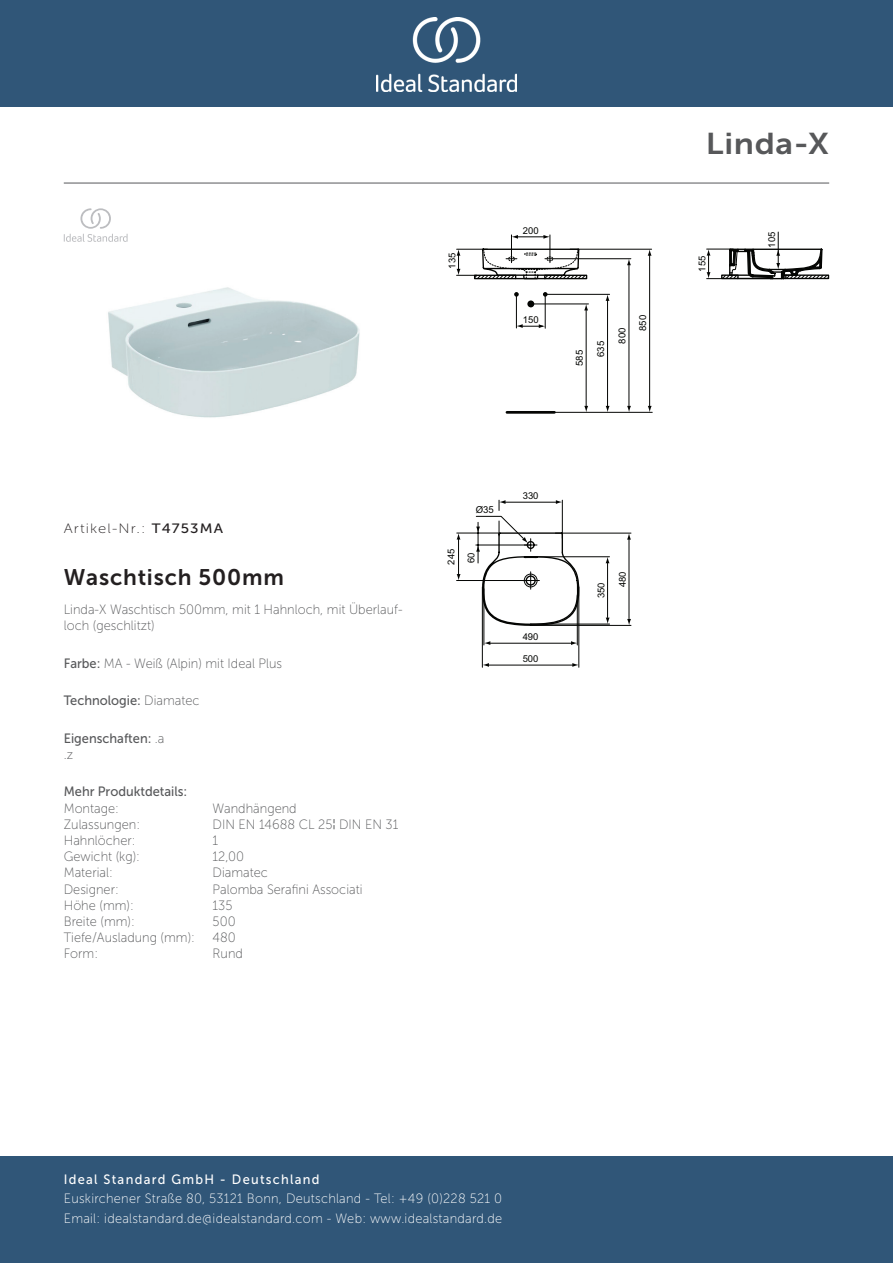
<style>
.page{position:relative;width:893px;height:1263px;background:#fff}
.page>*{position:absolute;margin:0;border:0;box-sizing:border-box;transform-origin:0 0}
._001_Produkttyp{font:30px "Museo Sans 700";letter-spacing:.02em;color:#57585a;scale:1.1 1}
.t1{font:22.5px "Museo Sans 700";letter-spacing:.035em;color:#231f20}
.t2{font:13.5px/19.5px "Museo Sans 100";letter-spacing:.02em;color:#fff;scale:.95 1}
.Marketing_Descriptio{font:13.5px/16.2px "Museo Sans 100";color:#57585a;scale:.95 1}
.Technology{font:13.5px "Museo Sans 500";color:#57585a;scale:.95 1}
.Accreditations{font:13.5px "Museo Sans 100";color:#57585a;scale:.95 1}
.Designer{font:13.5px "Museo Sans 100";color:#57585a;scale:.95 1}
.Colour{font:13.5px "Museo Sans 100";color:#57585a;scale:.95 1}
.t3{font:13.5px "Museo Sans 500";letter-spacing:.1em;color:#fff;scale:.95 1}
.Depth__mm{font:13.5px "Museo Sans 100";color:#57585a;scale:.95 1}
.t4{font:13.5px "Museo Sans 100";letter-spacing:.075em;color:#231f20;scale:1.1 1}
.Mounting{font:13.5px "Museo Sans 100";color:#57585a;scale:.95 1}
.Features{font:13.5px/16.2px "Museo Sans 500";color:#57585a;scale:.95 1}
.Net_Weight__kg{font:13.5px "Museo Sans 100";color:#57585a;scale:.95 1}
.Material{font:13.5px "Museo Sans 100";color:#57585a;scale:.95 1}
.Width__mm{font:13.5px "Museo Sans 100";color:#57585a;scale:.95 1}
.Tap_Holes{font:13.5px "Museo Sans 100";color:#57585a;scale:.95 1}
.Height__mm{font:13.5px "Museo Sans 100";color:#57585a;scale:.95 1}
.Shape{font:13.5px "Museo Sans 100";color:#57585a;scale:.95 1}
.t5{font:9.6px "Arial";color:#040503}
.t6{font:9.45px/20px "Arial";color:#040503}
.s1{font-family:"Museo Sans 500"}
.s2{font-family:"Museo Sans 100"}
</style>
<div class="page">
<div style="left:0;top:1157px;width:893px;height:106px;background:#305678"></div>
<div style="left:0;top:0;width:893px;height:107px;background:#305678"></div>
<img style="left:376px;top:18px;width:141px;height:73px">
<hr style="left:64px;top:183px;width:765px;height:1px;background:#57585a">
<img style="left:108px;top:287px;width:252px;height:131px">
<hr style="left:507px;top:411px;width:47px;height:3px;background:#040503">
<div style="left:527px;top:300px;width:7px;height:7px;background:#040503;border-radius:50%"></div>
<svg style="left:517px;top:324px;width:28px;height:4px"></svg>
<hr style="left:516px;top:295px;width:1px;height:33px;background:#040503">
<hr style="left:545px;top:295px;width:1px;height:33px;background:#040503">
<hr style="left:488px;top:665px;width:86px;height:1px;background:#040503">
<svg style="left:483px;top:663px;width:6px;height:4px"></svg>
<svg style="left:572px;top:663px;width:6px;height:4px"></svg>
<hr style="left:482px;top:587px;width:1px;height:80px;background:#040503">
<hr style="left:484px;top:589px;width:1px;height:56px;background:#040503">
<hr style="left:490px;top:643px;width:82px;height:1px;background:#040503">
<svg style="left:484px;top:641px;width:6px;height:4px"></svg>
<svg style="left:571px;top:641px;width:6px;height:4px"></svg>
<hr style="left:504px;top:502px;width:53px;height:1px;background:#040503">
<svg style="left:556px;top:500px;width:6px;height:4px"></svg>
<hr style="left:530px;top:556px;width:79px;height:1px;background:#040503">
<hr style="left:607px;top:561px;width:1px;height:56px;background:#040503">
<svg style="left:606px;top:618px;width:4px;height:6px"></svg>
<svg style="left:606px;top:557px;width:3px;height:6px"></svg>
<hr style="left:530px;top:625px;width:101px;height:1px;background:#040503">
<hr style="left:531px;top:624px;width:79px;height:1px;background:#040503">
<hr style="left:555px;top:533px;width:76px;height:1px;background:#040503">
<hr style="left:629px;top:539px;width:1px;height:80px;background:#040503">
<svg style="left:627px;top:619px;width:4px;height:6px"></svg>
<svg style="left:627px;top:533px;width:4px;height:7px"></svg>
<hr style="left:457px;top:580px;width:74px;height:1px;background:#040503">
<hr style="left:458px;top:537px;width:1px;height:38px;background:#040503">
<svg style="left:457px;top:574px;width:4px;height:6px"></svg>
<hr style="left:457px;top:533px;width:42px;height:1px;background:#040503">
<hr style="left:578px;top:587px;width:1px;height:80px;background:#040503">
<hr style="left:562px;top:500px;width:1px;height:38px;background:#040503">
<svg style="left:499px;top:500px;width:6px;height:10px"></svg>
<hr style="left:577px;top:595px;width:1px;height:50px;background:#040503">
<hr style="left:649px;top:254px;width:1px;height:153px;background:#040503">
<svg style="left:648px;top:406px;width:4px;height:6px"></svg>
<svg style="left:648px;top:250px;width:3px;height:6px"></svg>
<hr style="left:570px;top:249px;width:82px;height:1px;background:#040503">
<hr style="left:545px;top:258px;width:86px;height:1px;background:#040503">
<hr style="left:629px;top:264px;width:1px;height:143px;background:#040503">
<svg style="left:627px;top:406px;width:4px;height:6px"></svg>
<svg style="left:627px;top:259px;width:4px;height:6px"></svg>
<hr style="left:546px;top:294px;width:64px;height:1px;background:#040503">
<hr style="left:531px;top:304px;width:57px;height:1px;background:#040503">
<hr style="left:607px;top:300px;width:1px;height:107px;background:#040503">
<svg style="left:606px;top:406px;width:3px;height:6px"></svg>
<svg style="left:606px;top:294px;width:3px;height:7px"></svg>
<hr style="left:586px;top:309px;width:1px;height:98px;background:#040503">
<svg style="left:584px;top:406px;width:4px;height:6px"></svg>
<svg style="left:584px;top:304px;width:4px;height:6px"></svg>
<hr style="left:534px;top:412px;width:118px;height:1px;background:#040503">
<svg style="left:457px;top:235px;width:130px;height:62px"></svg>
<hr style="left:778px;top:232px;width:1px;height:33px;background:#040503">
<svg style="left:707px;top:247px;width:122px;height:33px"></svg>
<svg style="left:476px;top:516px;width:104px;height:111px"></svg>
<svg style="left:64px;top:208px;width:64px;height:34px"></svg>
<p class="t6" style="left:442px;top:269px;width:17px;rotate:-90deg">135</p>
<p class="t6" style="left:523px;top:220px;width:17px">200</p>
<p class="t6" style="left:523px;top:309px;width:17px">150</p>
<p class="t5" style="left:573px;top:366px;width:18px;rotate:-90deg">585</p>
<p class="t5" style="left:594px;top:357px;width:18px;rotate:-90deg">635</p>
<p class="t5" style="left:615px;top:343px;width:18px;rotate:-90deg">800</p>
<p class="t5" style="left:636px;top:331px;width:18px;rotate:-90deg">850</p>
<p class="t4" style="left:64px;top:521px;width:146px">Artikel-Nr.: <span class="s1">T4753MA</span></p>
<p class="t1" style="left:64px;top:565px;width:222px">Waschtisch 500mm</p>
<p class="Marketing_Descriptio" style="left:64px;top:602px;width:358px">Linda-X Waschtisch 500mm, mit 1 Hahnloch, mit Überlauf&shy;loch (geschlitzt)</p>
<p class="Colour" style="left:64px;top:656px;width:231px"><span class="s1">Farbe:</span> MA - Weiß (Alpin) mit Ideal Plus</p>
<p class="Technology" style="left:64px;top:693px;width:144px">Technologie: <span class="s2">Diamatec</span></p>
<p class="Features" style="left:64px;top:730px;width:107px">Eigenschaften: <span class="s2">.a .z</span></p>
<p class="Technology" style="left:64px;top:784px;width:132px">Mehr Produktdetails:</p>
<p class="Mounting" style="left:64px;top:801px;width:60px">Montage:</p>
<p class="Mounting" style="left:213px;top:801px;width:90px">Wandhängend</p>
<p class="Accreditations" style="left:64px;top:817px;width:82px">Zulassungen:</p>
<p class="Accreditations" style="left:213px;top:817px;width:197px">DIN EN 14688 CL 25¦DIN EN 31</p>
<p class="Tap_Holes" style="left:64px;top:833px;width:77px">Hahnlöcher:</p>
<p class="Tap_Holes" style="left:213px;top:833px;width:7px">1</p>
<p class="Net_Weight__kg" style="left:64px;top:849px;width:82px">Gewicht (kg):</p>
<p class="Net_Weight__kg" style="left:213px;top:849px;width:35px">12,00</p>
<p class="Material" style="left:64px;top:866px;width:53px">Material:</p>
<p class="Material" style="left:213px;top:866px;width:60px">Diamatec</p>
<p class="Designer" style="left:64px;top:882px;width:59px">Designer:</p>
<p class="Designer" style="left:213px;top:882px;width:159px">Palomba Serafini Associati</p>
<p class="Height__mm" style="left:64px;top:898px;width:75px">Höhe (mm):</p>
<p class="Height__mm" style="left:213px;top:898px;width:22px">135</p>
<p class="Width__mm" style="left:64px;top:914px;width:76px">Breite (mm):</p>
<p class="Width__mm" style="left:213px;top:914px;width:26px">500</p>
<p class="Depth__mm" style="left:64px;top:930px;width:140px">Tiefe/Ausladung (mm):</p>
<p class="Depth__mm" style="left:213px;top:930px;width:26px">480</p>
<p class="Shape" style="left:64px;top:947px;width:38px">Form:</p>
<p class="Shape" style="left:213px;top:947px;width:33px">Rund</p>
<p class="t5" style="left:476px;top:503px;width:20px">Ø35</p>
<p class="t6" style="left:441px;top:565px;width:17px;rotate:-90deg">245<br>60</p>
<p class="t6" style="left:523px;top:486px;width:17px">330</p>
<p class="t6" style="left:523px;top:627px;width:17px">490</p>
<p class="t6" style="left:523px;top:648px;width:17px">500</p>
<p class="t6" style="left:591px;top:598px;width:17px;rotate:-90deg">350</p>
<p class="t6" style="left:612px;top:587px;width:17px;rotate:-90deg">480</p>
<p class="_001_Produkttyp" style="left:706px;top:127px;width:114px">Linda-X</p>
<p class="t6" style="left:692px;top:272px;width:17px;rotate:-90deg">155</p>
<p class="t6" style="left:762px;top:248px;width:17px;rotate:-90deg">105</p>
<p class="t3" style="left:64px;top:1172px;width:271px">Ideal Standard GmbH - Deutschland</p>
<p class="t2" style="left:64px;top:1189px;width:463px">Euskirchener Straße 80, 53121 Bonn, Deutschland - Tel: +49 (0)228 521 0<br>Email: idealstandard.de@idealstandard.com - Web: www.idealstandard.de</p>
</div>
